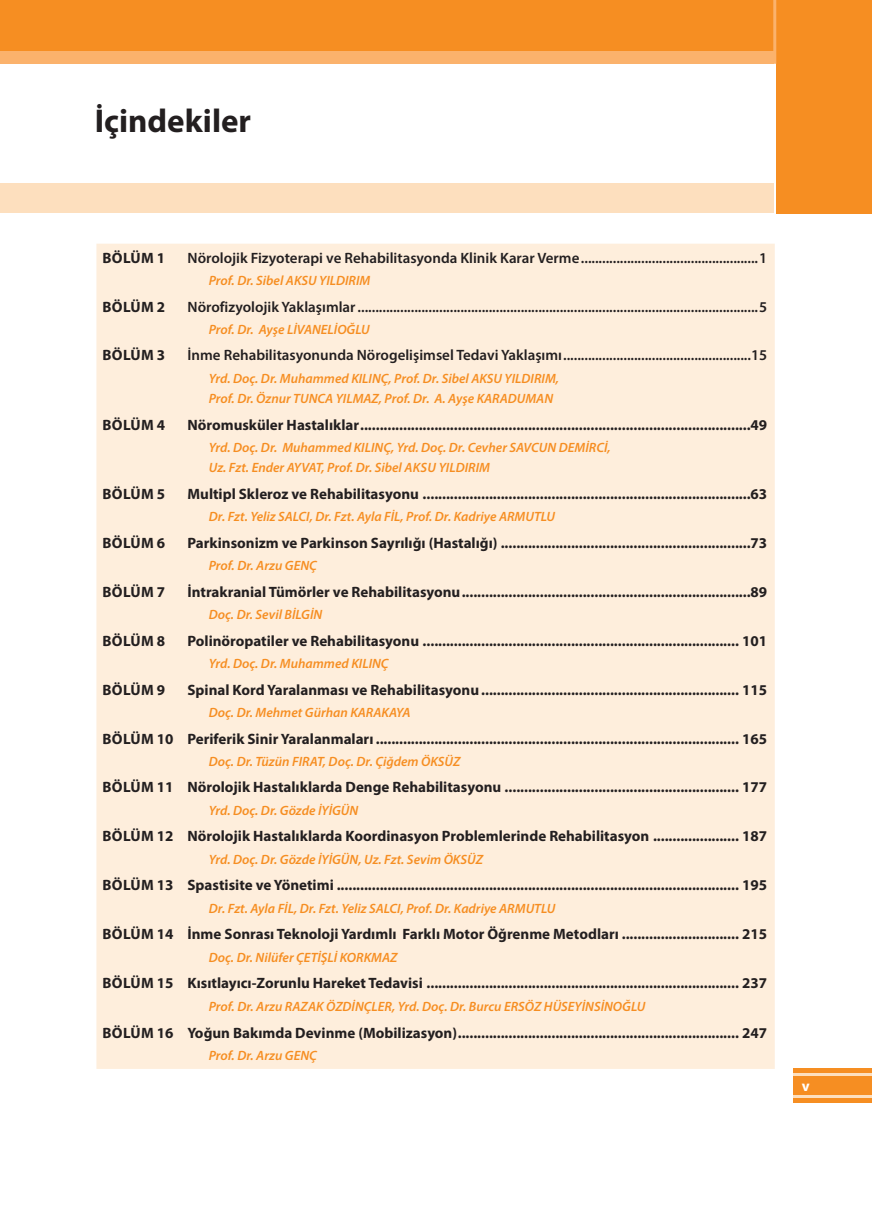
<style>
.page{position:relative;width:872px;height:1212px;background:#fff}
.page>*{position:absolute;margin:0;border:0;box-sizing:border-box;transform-origin:0 0}
.unite_konu{font:700 33px "Myriad Pro";color:#231f20}
.içindekiler_bölüm_no{font:700 15px "Myriad Pro";color:#231f20}
.içindekiler_bölüm_no-2{font:600 15px "Myriad Pro";color:#231f20}
.t1{font:700 15px "Myriad Pro";color:#fff}
.bölüm_yazarları{font:italic 600 13.5px/20.2px "Myriad Pro";color:#f68e22}
</style>
<div class="page">
<div style="left:776px;top:0;width:96px;height:213px;background:#f68e22"></div>
<div style="left:0;top:0;width:870px;height:57px;background:#f68e22"></div>
<div style="left:0;top:184px;width:773px;height:29px;background:#fddfbe"></div>
<div style="left:0;top:51px;width:773px;height:13px;background:#fbb26c"></div>
<hr style="left:773px;top:0;width:3px;height:64px;background:#fbb26c">
<div style="left:793px;top:1068px;width:79px;height:34px;background:#f68e22"></div>
<hr style="left:793px;top:1073px;width:79px;height:3px;background:#fddfbe">
<hr style="left:793px;top:1095px;width:79px;height:3px;background:#fddfbe">
<div style="left:96px;top:244px;width:678px;height:825px;background:#feeedc"></div>
<p class="unite_konu" style="left:95px;top:99px;width:158px">İçindekiler</p>
<p class="içindekiler_bölüm_no" style="left:103px;top:248px;width:64px">BÖLÜM 1</p>
<p class="içindekiler_bölüm_no-2" style="left:187px;top:248px;width:581px">Nörolojik Fizyoterapi ve Rehabilitasyonda Klinik Karar Verme..................................................1</p>
<p class="bölüm_yazarları" style="left:209px;top:270px;width:163px">Prof. Dr. Sibel AKSU YILDIRIM</p>
<p class="içindekiler_bölüm_no" style="left:103px;top:297px;width:64px">BÖLÜM 2</p>
<p class="içindekiler_bölüm_no-2" style="left:187px;top:297px;width:581px">Nörofizyolojik Yaklaşımlar.................................................................................................................5</p>
<p class="bölüm_yazarları" style="left:209px;top:319px;width:162px">Prof. Dr. Ayşe LİVANELİOĞLU</p>
<p class="içindekiler_bölüm_no" style="left:103px;top:346px;width:64px">BÖLÜM 3</p>
<p class="içindekiler_bölüm_no-2" style="left:187px;top:346px;width:581px">İnme Rehabilitasyonunda Nörogelişimsel Tedavi Yaklaşımı.....................................................15</p>
<p class="bölüm_yazarları" style="left:209px;top:368px;width:352px">Yrd. Doç. Dr. Muhammed KILINÇ, Prof. Dr. Sibel AKSU YILDIRIM,<br>Prof. Dr. Öznur TUNCA YILMAZ, Prof. Dr. A. Ayşe KARADUMAN</p>
<p class="içindekiler_bölüm_no" style="left:103px;top:415px;width:64px">BÖLÜM 4</p>
<p class="içindekiler_bölüm_no" style="left:187px;top:415px;width:581px">Nöromusküler Hastalıklar....................................................................................................49</p>
<p class="bölüm_yazarları" style="left:209px;top:437px;width:403px">Yrd. Doç. Dr. Muhammed KILINÇ, Yrd. Doç. Dr. Cevher SAVCUN DEMİRCİ,<br>Uz. Fzt. Ender AYVAT, Prof. Dr. Sibel AKSU YILDIRIM</p>
<p class="içindekiler_bölüm_no" style="left:103px;top:484px;width:64px">BÖLÜM 5</p>
<p class="içindekiler_bölüm_no" style="left:187px;top:484px;width:581px">Multipl Skleroz ve Rehabilitasyonu ....................................................................................63</p>
<p class="bölüm_yazarları" style="left:209px;top:506px;width:348px">Dr. Fzt. Yeliz SALCI, Dr. Fzt. Ayla FİL, Prof. Dr. Kadriye ARMUTLU</p>
<p class="içindekiler_bölüm_no" style="left:103px;top:533px;width:64px">BÖLÜM 6</p>
<p class="içindekiler_bölüm_no" style="left:187px;top:533px;width:581px">Parkinsonizm ve Parkinson Sayrılığı (Hastalığı) ................................................................73</p>
<p class="bölüm_yazarları" style="left:209px;top:555px;width:110px">Prof. Dr. Arzu GENÇ</p>
<p class="içindekiler_bölüm_no" style="left:103px;top:582px;width:666px">BÖLÜM 7 İ ntrakranial Tümörler ve Rehabilitasyonu..........................................................................89</p>
<p class="bölüm_yazarları" style="left:209px;top:604px;width:115px">Doç. Dr. Sevil BİLGİN</p>
<p class="içindekiler_bölüm_no" style="left:103px;top:631px;width:64px">BÖLÜM 8</p>
<p class="içindekiler_bölüm_no" style="left:187px;top:631px;width:581px">Polinöropatiler ve Rehabilitasyonu ................................................................................. 101</p>
<p class="bölüm_yazarları" style="left:209px;top:653px;width:181px">Yrd. Doç. Dr. Muhammed KILINÇ</p>
<p class="içindekiler_bölüm_no" style="left:103px;top:680px;width:64px">BÖLÜM 9</p>
<p class="içindekiler_bölüm_no" style="left:187px;top:680px;width:581px">Spinal Kord Yaralanması ve Rehabilitasyonu.................................................................. 115</p>
<p class="bölüm_yazarları" style="left:209px;top:702px;width:203px">Doç. Dr. Mehmet Gürhan KARAKAYA</p>
<p class="içindekiler_bölüm_no" style="left:103px;top:729px;width:666px">BÖLÜM 10 Periferik Sinir Yaralanmaları ............................................................................................. 165</p>
<p class="bölüm_yazarları" style="left:209px;top:751px;width:253px">Doç. Dr. Tüzün FIRAT, Doç. Dr. Çiğdem ÖKSÜZ</p>
<p class="içindekiler_bölüm_no" style="left:103px;top:778px;width:666px">BÖLÜM 11 Nörolojik Hastalıklarda Denge Rehabilitasyonu ............................................................ 177</p>
<p class="bölüm_yazarları" style="left:209px;top:800px;width:151px">Yrd. Doç. Dr. Gözde İYİGÜN</p>
<p class="içindekiler_bölüm_no" style="left:103px;top:826px;width:666px">BÖLÜM 12 Nörolojik Hastalıklarda Koordinasyon Problemlerinde Rehabilitasyon ...................... 187</p>
<p class="bölüm_yazarları" style="left:209px;top:849px;width:276px">Yrd. Doç. Dr. Gözde İYİGÜN, Uz. Fzt. Sevim ÖKSÜZ</p>
<p class="içindekiler_bölüm_no" style="left:103px;top:875px;width:666px">BÖLÜM 13 Spastisite ve Yönetimi ....................................................................................................... 195</p>
<p class="bölüm_yazarları" style="left:209px;top:898px;width:348px">Dr. Fzt. Ayla FİL, Dr. Fzt. Yeliz SALCI, Prof. Dr. Kadriye ARMUTLU</p>
<p class="içindekiler_bölüm_no" style="left:103px;top:924px;width:666px">BÖLÜM 14 İ nme Sonrası Teknoloji Yardımlı Farklı Motor Öğrenme Metodları .............................. 215</p>
<p class="bölüm_yazarları" style="left:209px;top:947px;width:190px">Doç. Dr. Nilüfer ÇETİŞLİ KORKMAZ</p>
<p class="içindekiler_bölüm_no" style="left:103px;top:973px;width:666px">BÖLÜM 15 Kısıtlayıcı-Zorunlu Hareket Tedavisi ................................................................................ 237</p>
<p class="bölüm_yazarları" style="left:209px;top:995px;width:438px">Prof. Dr. Arzu RAZAK ÖZDİNÇLER, Yrd. Doç. Dr. Burcu ERSÖZ HÜSEYİNSİNOĞLU</p>
<p class="içindekiler_bölüm_no" style="left:103px;top:1023px;width:666px">BÖLÜM 16 Yoğun Bakımda Devinme (Mobilizasyon)........................................................................ 247</p>
<p class="bölüm_yazarları" style="left:209px;top:1045px;width:110px">Prof. Dr. Arzu GENÇ</p>
<p class="t1" style="left:801px;top:1076px;width:9px">v</p>
</div>
